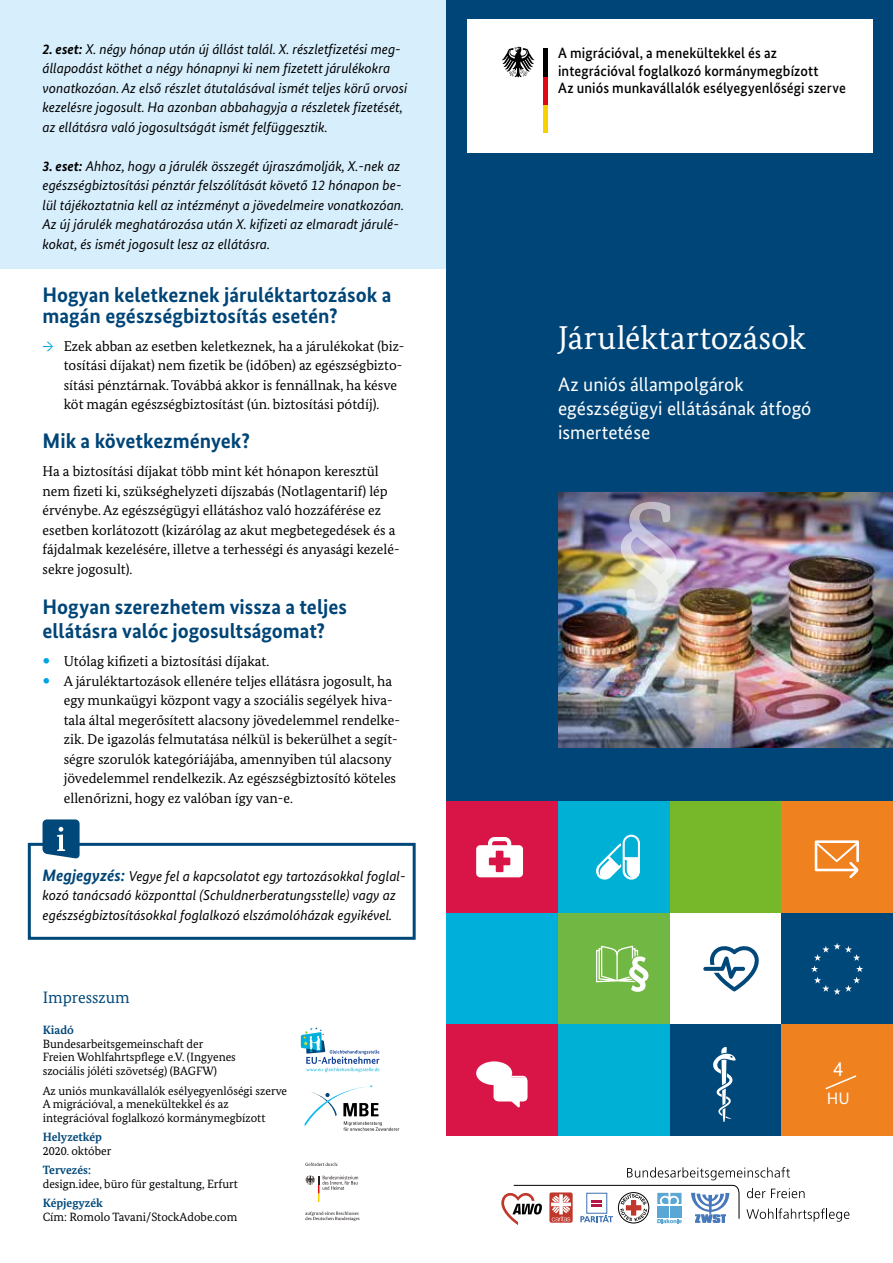
<style>
.page{position:relative;width:893px;height:1263px;background:#fff}
.page>*{position:absolute;margin:0;border:0;box-sizing:border-box;transform-origin:0 0}
.t1{font:33px "Bundes Serif";letter-spacing:.005em;color:#fff}
.t2{font:700 21px/21px "Bundes Sans";color:#004577}
.t3{font:21px "Bundes Sans";color:#fff}
.t4{font:19.5px/24px "Bundes Sans";letter-spacing:-.005em;color:#fff}
.t5{font:16.5px "Bundes Serif";color:#004879}
.t6{font:16.5px "Bundes Sans";color:#fff}
.t7{font:500 15px/17.2px "Bundes Sans";letter-spacing:.005em;color:#000;scale:.96 1}
.t8{font:14.25px/19.5px "Bundes Serif";color:#000}
.t9{font:italic 14.25px/19.5px "Bundes Sans";color:#000}
.t10{font:12px/13.5px "Bundes Serif";color:#000}
.t11{font:700 12px "Bundes Serif";color:#004879}
.s1{font-weight:700}
.s2{color:#00a4e4}
.s3{font-weight:700;font-size:16.5px;color:#004577}
</style>
<div class="page">
<div style="left:0;top:0;width:459px;height:269px;background:#d7eefc"></div>
<div style="left:28px;top:843px;width:388px;height:97px;border:3px solid #004879"></div>
<svg style="left:43px;top:819px;width:37px;height:40px"></svg>
<svg style="left:301px;top:1027px;width:78px;height:45px"></svg>
<svg style="left:304px;top:1085px;width:95px;height:46px"></svg>
<svg style="left:305px;top:1162px;width:33px;height:4px"></svg>
<svg style="left:305px;top:1211px;width:54px;height:10px"></svg>
<svg style="left:305px;top:1175px;width:53px;height:27px"></svg>
<div style="left:446px;top:0;width:447px;height:1116px;background:#004577"></div>
<div style="left:467px;top:20px;width:406px;height:133px;background:#fff"></div>
<div style="left:446px;top:801px;width:112px;height:112px;background:#d81546"></div>
<div style="left:558px;top:801px;width:112px;height:112px;background:#00b1d5"></div>
<div style="left:670px;top:801px;width:111px;height:112px;background:#76b82a"></div>
<div style="left:781px;top:801px;width:112px;height:112px;background:#f0811f"></div>
<div style="left:446px;top:913px;width:112px;height:111px;background:#00b0db"></div>
<div style="left:558px;top:913px;width:112px;height:111px;background:#71b743"></div>
<div style="left:670px;top:913px;width:111px;height:111px;background:#fff"></div>
<div style="left:446px;top:1024px;width:112px;height:112px;background:#d81546"></div>
<div style="left:558px;top:1024px;width:112px;height:112px;background:#00b1d5"></div>
<div style="left:670px;top:1024px;width:111px;height:112px;background:#004879"></div>
<div style="left:781px;top:1024px;width:112px;height:112px;background:#f0811f"></div>
<svg style="left:596px;top:946px;width:52px;height:46px"></svg>
<svg style="left:476px;top:837px;width:47px;height:40px"></svg>
<svg style="left:811px;top:943px;width:52px;height:52px"></svg>
<svg style="left:713px;top:1047px;width:23px;height:75px"></svg>
<svg style="left:703px;top:946px;width:56px;height:45px"></svg>
<div style="left:476px;top:1061px;width:36px;height:24px;background:#fff;border-radius:50%"></div>
<svg style="left:494px;top:1076px;width:34px;height:32px"></svg>
<svg style="left:814px;top:840px;width:45px;height:39px"></svg>
<svg style="left:596px;top:835px;width:44px;height:45px"></svg>
<svg style="left:825px;top:1075px;width:32px;height:15px"></svg>
<div style="left:543px;top:104px;width:5px;height:29px;background:#f8d200"></div>
<div style="left:543px;top:76px;width:5px;height:28px;background:#e30613"></div>
<div style="left:543px;top:48px;width:5px;height:28px;background:#000"></div>
<svg style="left:502px;top:47px;width:33px;height:30px"></svg>
<img style="left:558px;top:492px;width:335px;height:255px">
<img style="left:621px;top:502px;width:56px;height:108px">
<svg style="left:501px;top:1167px;width:348px;height:58px"></svg>
<p class="t9" style="left:43px;top:39px;width:366px"><span class="s1">2. eset:</span> X. négy hónap után új állást talál. X. részletfizetési meg&shy;állapodást köthet a négy hónapnyi ki nem fizetett járulékokra vonatkozóan. Az első részlet átutalásával ismét teljes körű orvosi kezelésre jogosult. Ha azonban abbahagyja a részletek fizetését, az ellátásra való jogosultságát ismét felfüggesztik.</p>
<p class="t9" style="left:43px;top:156px;width:363px"><span class="s1">3. eset:</span> Ahhoz, hogy a járulék összegét újraszámolják, X.-nek az egészségbiztosítási pénztár felszólítását követő 12 hónapon be&shy;lül tájékoztatnia kell az intézményt a jövedelmeire vonatkozóan.<br>Az új járulék meghatározása után X. kifizeti az elmaradt járulé&shy;kokat, és ismét jogosult lesz az ellátásra.</p>
<h2 class="t2" style="left:43px;top:284px;width:351px">Hogyan keletkeznek járuléktartozások a magán egészségbiztosítás esetén?</h2>
<p class="t8" style="left:64px;top:336px;width:342px;text-indent:-21px"><span class="s2">→</span> Ezek abban az esetben keletkeznek, ha a járulékokat (biz&shy;tosítási díjakat) nem fizetik be (időben) az egészségbizto&shy;sítási pénztárnak. Továbbá akkor is fennállnak, ha késve köt magán egészségbiztosítást (ún. biztosítási pótdíj).</p>
<h2 class="t2" style="left:43px;top:430px;width:209px">Mik a következmények?</h2>
<p class="t8" style="left:43px;top:462px;width:359px">Ha a biztosítási díjakat több mint két hónapon keresztül nem fizeti ki, szükséghelyzeti díjszabás (Notlagentarif) lép érvénybe. Az egészségügyi ellátáshoz való hozzáférése ez esetben korlátozott (kizárólag az akut megbetegedések és a fájdalmak kezelésére, illetve a terhességi és anyasági kezelé&shy;sekre jogosult).</p>
<h2 class="t2" style="left:43px;top:595px;width:306px;line-height:24px">Hogyan szerezhetem vissza a teljes ellátásra valóc jogosultságomat?</h2>
<p class="t8" style="left:64px;top:652px;width:338px">Utólag kifizeti a biztosítási díjakat.<br>A járuléktartozások ellenére teljes ellátásra jogosult, ha egy munkaügyi központ vagy a szociális segélyek hiva&shy;tala által megerősített alacsony jövedelemmel rendelke&shy;zik. De igazolás felmutatása nélkül is bekerülhet a segít&shy;ségre szorulók kategóriájába, amennyiben túl alacsony jövedelemmel rendelkezik. Az egészségbiztosító köteles ellenőrizni, hogy ez valóban így van-e.</p>
<p class="t9" style="left:43px;top:866px;width:365px"><span class="s3">Megjegyzés:</span> Vegye fel a kapcsolatot egy tartozásokkal foglal&shy;kozó tanácsadó központtal (Schuldnerberatungsstelle) vagy az egészségbiztosításokkal foglalkozó elszámolóházak egyikével.</p>
<p class="t5" style="left:43px;top:987px;width:88px">Impresszum</p>
<p class="t11" style="left:43px;top:1023px;width:33px">Kiadó</p>
<p class="t10" style="left:43px;top:1037px;width:195px">Bundesarbeitsgemeinschaft der<br>Freien Wohlfahrtspflege e.V. (Ingyenes szociális jóléti szövetség) (BAGFW)</p>
<p class="t10" style="left:43px;top:1083px;width:246px">Az uniós munkavállalók esélyegyenlőségi szerve<br>A migrációval, a menekültekkel és az integrációval foglalkozó kormánymegbízott</p>
<p class="t11" style="left:43px;top:1129px;width:61px">Helyzetkép</p>
<p class="t10" style="left:43px;top:1143px;width:70px">2020. október</p>
<p class="t11" style="left:43px;top:1162px;width:50px">Tervezés:</p>
<p class="t10" style="left:43px;top:1176px;width:197px">design.idee, büro für gestaltung, Erfurt</p>
<p class="t11" style="left:43px;top:1195px;width:62px">Képjegyzék</p>
<p class="t10" style="left:43px;top:1209px;width:196px">Cím: Romolo Tavani/StockAdobe.com</p>
<p class="t7" style="left:558px;top:44px;width:301px">A migrációval, a menekültekkel és az integrációval foglalkozó kormánymegbízott<br>Az uniós munkavállalók esélyegyenlőségi szerve</p>
<h1 class="t1" style="left:558px;top:318px;width:249px">Járuléktartozások</h1>
<h3 class="t4" style="left:558px;top:372px;width:255px">Az uniós állampolgárok egészségügyi ellátásának átfogó ismertetése</h3>
<h2 class="t3" style="left:833px;top:1056px;width:12px">4</h2>
<p class="t6" style="left:827px;top:1088px;width:24px">HU</p>
</div>
